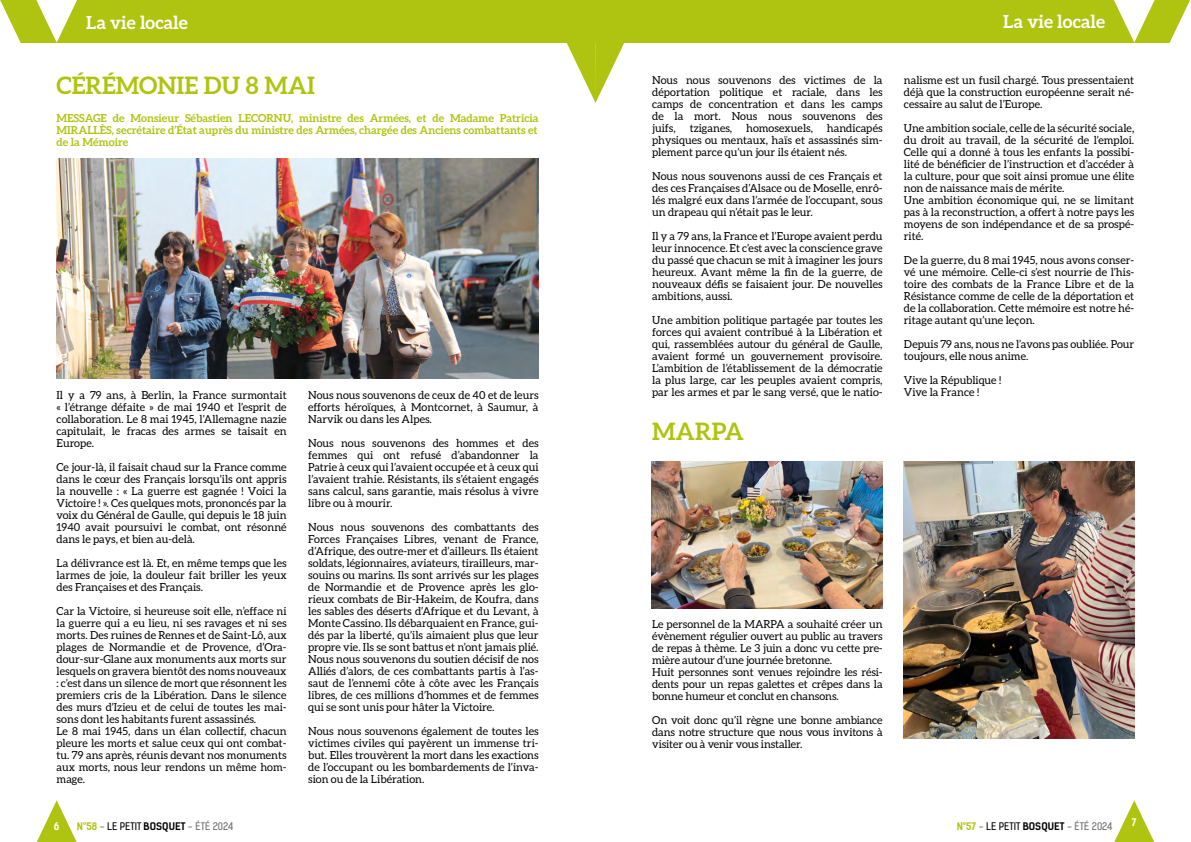
<style>
.page{position:relative;width:1191px;height:842px;background:#fff}
.page>*{position:absolute;margin:0;border:0;box-sizing:border-box;transform-origin:0 0}
.t1{font:700 24px "Aleo";color:#afc410}
.t2{font:700 18px "Aleo";color:#fff}
.t3{font:11px/12px "Aleo";color:#000;text-align:justify}
.t4{font:700 11px/12px "Aleo";color:#afc410;text-align:justify}
.t5{font:10px "Kelson Sans";color:#706f6f}
.t6{font:700 10px "Kelson Sans";color:#fff}
.s1{font-weight:700;color:#afc410}
.s2{color:#000}
.s3{font-weight:700;color:#000}
</style>
<div class="page">
<svg style="left:36px;top:800px;width:41px;height:42px"></svg>
<svg style="left:1114px;top:800px;width:41px;height:42px"></svg>
<div style="left:0;top:0;width:595px;height:43px;background:#afc410"></div>
<div style="left:595px;top:0;width:596px;height:43px;background:#afc410"></div>
<svg style="left:0;top:0;width:77px;height:43px"></svg>
<svg style="left:1114px;top:0;width:77px;height:43px"></svg>
<img style="left:652px;top:462px;width:230px;height:147px">
<img style="left:904px;top:462px;width:230px;height:276px">
<svg style="left:567px;top:43px;width:57px;height:60px"></svg>
<img style="left:57px;top:159px;width:482px;height:220px">
<h2 class="t2" style="left:86px;top:12px;width:103px">La vie locale</h2>
<h2 class="t2" style="left:1003px;top:11px;width:103px">La vie locale</h2>
<h1 class="t1" style="left:57px;top:72px;width:260px">CÉRÉMONIE DU 8 MAI</h1>
<p class="t3" style="left:652px;top:74px;width:232px">Nous nous souvenons des victimes de la déportation politique et raciale, dans les camps de concentration et dans les camps de la mort. Nous nous souvenons des juifs,</p>
<p class="t4" style="left:57px;top:112px;width:483px">MESSAGE de Monsieur Sébastien LECORNU, ministre des Armées, et de Madame Patricia MIRALLÈS, secrétaire d’État auprès du ministre des Armées, chargée des Anciens combattants et de la Mémoire</p>
<p class="t3" style="left:652px;top:122px;width:232px;text-indent:175px">handicapés physiques ou mentaux, haïs et assassinés sim&shy;plement parce qu’un jour ils étaient nés.</p>
<p class="t3" style="left:652px;top:170px;width:232px">Nous nous souvenons aussi de ces Français et des ces Françaises d’Alsace ou de Moselle, enrô&shy;lés malgré eux dans l’armée de l’occupant, sous un drapeau qui n’était pas le leur.</p>
<p class="t3" style="left:652px;top:230px;width:232px">Il y a 79 ans, la France et l’Europe avaient perdu leur innocence. Et c’est avec la conscience grave du passé que chacun se mit à imaginer les jours heureux. Avant même la fin de la guerre, de nouveaux défis se faisaient jour. De nouvelles ambitions, aussi.</p>
<p class="t3" style="left:652px;top:314px;width:232px">Une ambition politique partagée par toutes les forces qui avaient contribué à la Libération et qui, rassemblées autour du général de Gaulle, avaient formé un gouvernement provisoire.<br>L’ambition de l’établissement de la démocratie la plus large, car les peuples avaient compris, par les armes et par le sang versé, que le natio-</p>
<p class="t3" style="left:689px;top:122px;width:44px">tziganes,</p>
<p class="t3" style="left:746px;top:122px;width:68px">homosexuels,</p>
<p class="t3" style="left:57px;top:389px;width:232px">Il y a 79 ans, à Berlin, la France surmontait « l’étrange défaite » de mai 1940 et l’esprit de collaboration. Le 8 mai 1945, l’Allemagne nazie capitulait, le fracas des armes se taisait en Europe.</p>
<p class="t3" style="left:57px;top:461px;width:232px">Ce jour-là, il faisait chaud sur la France comme dans le cœur des Français lorsqu’ils ont appris la nouvelle : « La guerre est gagnée ! Voici la Victoire ! ». Ces quelques mots, prononcés par la voix du Général de Gaulle, qui depuis le 18 juin 1940 avait poursuivi le combat, ont résonné dans le pays, et bien au-delà.</p>
<p class="t3" style="left:57px;top:557px;width:232px">La délivrance est là. Et, en même temps que les larmes de joie, la douleur fait briller les yeux des Françaises et des Français.</p>
<p class="t3" style="left:57px;top:605px;width:232px;text-align:left">Car la Victoire, si heureuse soit elle, n’efface ni la guerre qui a eu lieu, ni ses ravages et ni ses morts. Des ruines de Rennes et de Saint-Lô, aux plages de Normandie et de Provence, d’Ora&shy;dour-sur-Glane aux monuments aux morts sur lesquels on gravera bientôt des noms nouveaux : c’est dans un silence de mort que résonnent les premiers cris de la Libération. Dans le silence des murs d’Izieu et de celui de toutes les mai&shy;sons dont les habitants furent assassinés.<br>Le 8 mai 1945, dans un élan collectif, chacun pleure les morts et salue ceux qui ont combat&shy;tu. 79 ans après, réunis devant nos monuments aux morts, nous leur rendons un même hom&shy;mage.</p>
<p class="t3" style="left:308px;top:389px;width:232px">Nous nous souvenons de ceux de 40 et de leurs efforts héroïques, à Montcornet, à Saumur, à Narvik ou dans les Alpes.</p>
<p class="t3" style="left:308px;top:437px;width:232px">Nous nous souvenons des hommes et des femmes qui ont refusé d’abandonner la Patrie à ceux qui l’avaient occupée et à ceux qui l’avaient trahie. Résistants, ils s’étaient engagés sans calcul, sans garantie, mais résolus à vivre libre ou à mourir.</p>
<p class="t3" style="left:308px;top:521px;width:232px">Nous nous souvenons des combattants des Forces Françaises Libres, venant de France, d’Afrique, des outre-mer et d’ailleurs. Ils étaient soldats, légionnaires, aviateurs, tirailleurs, mar&shy;souins ou marins. Ils sont arrivés sur les plages de Normandie et de Provence après les glo&shy;rieux combats de Bir-Hakeim, de Koufra, dans les sables des déserts d’Afrique et du Levant, à Monte Cassino. Ils débarquaient en France, gui&shy;dés par la liberté, qu’ils aimaient plus que leur propre vie. Ils se sont battus et n’ont jamais plié.<br>Nous nous souvenons du soutien décisif de nos Alliés d’alors, de ces combattants partis à l’as&shy;saut de l’ennemi côte à côte avec les Français libres, de ces millions d’hommes et de femmes qui se sont unis pour hâter la Victoire.</p>
<p class="t3" style="left:308px;top:725px;width:232px">Nous nous souvenons également de toutes les victimes civiles qui payèrent un immense tri&shy;but. Elles trouvèrent la mort dans les exactions de l’occupant ou les bombardements de l’inva&shy;sion ou de la Libération.</p>
<h1 class="t1" style="left:652px;top:418px;width:93px">MARPA</h1>
<p class="t3" style="left:652px;top:618px;width:232px;text-align:left">Le personnel de la MARPA a souhaité créer un évènement régulier ouvert au public au travers de repas à thème. Le 3 juin a donc vu cette pre&shy;mière autour d’une journée bretonne.<br>Huit personnes sont venues rejoindre les rési&shy;dents pour un repas galettes et crêpes dans la bonne humeur et conclut en chansons.</p>
<p class="t3" style="left:652px;top:714px;width:232px">On voit donc qu’il règne une bonne ambiance dans notre structure que nous vous invitons à visiter ou à venir vous installer.</p>
<p class="t3" style="left:904px;top:74px;width:232px">nalisme est un fusil chargé. Tous pressentaient déjà que la construction européenne serait né&shy;cessaire au salut de l’Europe.</p>
<p class="t3" style="left:904px;top:122px;width:232px;text-align:left">Une ambition sociale, celle de la sécurité sociale, du droit au travail, de la sécurité de l’emploi.<br>Celle qui a donné à tous les enfants la possibi&shy;lité de bénéficier de l’instruction et d’accéder à la culture, pour que soit ainsi promue une élite non de naissance mais de mérite.<br>Une ambition économique qui, ne se limitant pas à la reconstruction, a offert à notre pays les moyens de son indépendance et de sa prospé&shy;rité.</p>
<p class="t3" style="left:904px;top:254px;width:232px">De la guerre, du 8 mai 1945, nous avons conser&shy;vé une mémoire. Celle-ci s’est nourrie de l’his&shy;toire des combats de la France Libre et de la Résistance comme de celle de la déportation et de la collaboration. Cette mémoire est notre hé&shy;ritage autant qu’une leçon.</p>
<p class="t3" style="left:904px;top:338px;width:232px">Depuis 79 ans, nous ne l’avons pas oubliée. Pour toujours, elle nous anime.</p>
<p class="t3" style="left:904px;top:374px;width:99px">Vive la République !<br>Vive la France !</p>
<p class="t6" style="left:54px;top:820px;width:7px">6</p>
<p class="t6" style="left:1132px;top:816px;width:6px">7</p>
<p class="t5" style="left:77px;top:820px;width:158px"><span class="s1">N°58</span> - <span class="s2">LE PETIT</span> <span class="s3">BOSQUET</span> - ÉTÉ 2024</p>
<p class="t5" style="left:956px;top:820px;width:158px"><span class="s1">N°57</span> - <span class="s2">LE PETIT</span> <span class="s3">BOSQUET</span> - ÉTÉ 2024</p>
</div>
